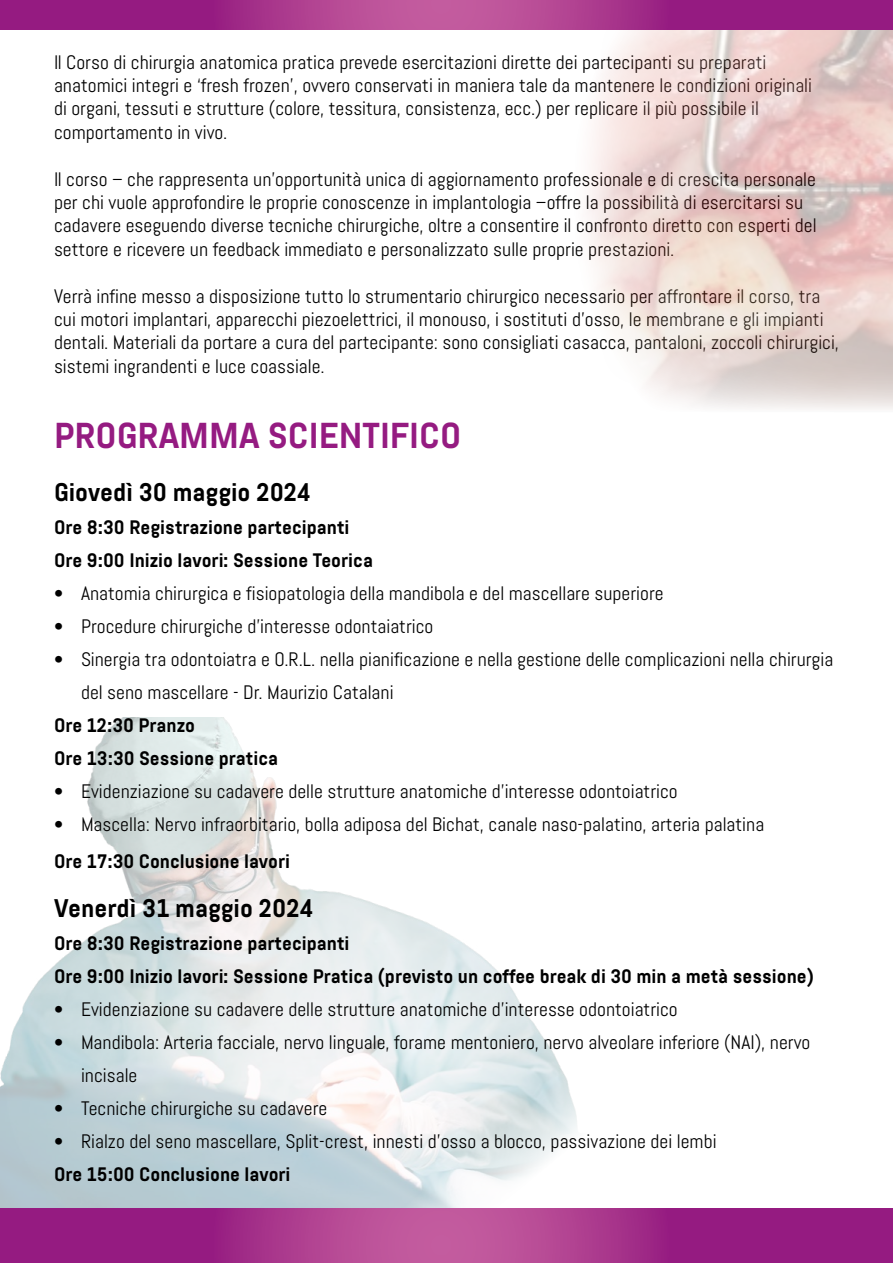
<style>
.page{position:relative;width:893px;height:1263px;background:#fff}
.page>*{position:absolute;margin:0;border:0;box-sizing:border-box;transform-origin:0 0}
.t1{font:700 36px "Abel Pro";color:#951b81}
.t2{font:700 25.5px "Abel Pro";color:#000}
.t3{font:19.5px/23.4px "Abel Pro";color:#000}
.t4{font:700 19.5px/33px "Abel Pro";color:#000}
</style>
<div class="page">
<img style="left:0;top:717px;width:686px;height:492px">
<svg style="left:0;top:1209px;width:893px;height:54px"></svg>
<svg style="left:588px;top:30px;width:305px;height:379px"></svg>
<svg style="left:0;top:0;width:893px;height:30px"></svg>
<p class="t3" style="left:54px;top:50px;width:760px">Il Corso di chirurgia anatomica pratica prevede esercitazioni dirette dei partecipanti su preparati anatomici integri e ‘fresh frozen’, ovvero conservati in maniera tale da mantenere le condizioni originali di organi, tessuti e strutture (colore, tessitura, consistenza, ecc.) per replicare il più possibile il comportamento in vivo.</p>
<p class="t3" style="left:54px;top:167px;width:764px">Il corso – che rappresenta un’opportunità unica di aggiornamento professionale e di crescita personale per chi vuole approfondire le proprie conoscenze in implantologia –offre la possibilità di esercitarsi su cadavere eseguendo diverse tecniche chirurgiche, oltre a consentire il confronto diretto con esperti del settore e ricevere un feedback immediato e personalizzato sulle proprie prestazioni.</p>
<p class="t3" style="left:54px;top:284px;width:786px">Verrà infine messo a disposizione tutto lo strumentario chirurgico necessario per affrontare il corso, tra cui motori implantari, apparecchi piezoelettrici, il monouso, i sostituti d’osso, le membrane e gli impianti dentali. Materiali da portare a cura del partecipante: sono consigliati casacca, pantaloni, zoccoli chirurgici, sistemi ingrandenti e luce coassiale.</p>
<h1 class="t1" style="left:54px;top:410px;width:409px">PROGRAMMA SCIENTIFICO</h1>
<h2 class="t2" style="left:54px;top:474px;width:259px">Giovedì 30 maggio 2024</h2>
<p class="t4" style="left:54px;top:511px;width:320px">Ore 8:30 Registrazione partecipanti<br>Ore 9:00 Inizio lavori: Sessione Teorica</p>
<p class="t3" style="left:54px;top:581px;width:611px">• Anatomia chirurgica e fisiopatologia della mandibola e del mascellare superiore</p>
<p class="t3" style="left:54px;top:614px;width:381px">• Procedure chirurgiche d’interesse odontaiatrico</p>
<p class="t3" style="left:81px;top:643px;width:754px;line-height:33px;text-indent:-27px">• Sinergia tra odontoiatra e O.R.L. nella pianificazione e nella gestione delle complicazioni nella chirurgia del seno mascellare - Dr. Maurizio Catalani</p>
<p class="t4" style="left:54px;top:709px;width:226px">Ore 12:30 Pranzo<br>Ore 13:30 Sessione pratica</p>
<p class="t3" style="left:54px;top:779px;width:625px">• Evidenziazione su cadavere delle strutture anatomiche d’interesse odontoiatrico</p>
<p class="t3" style="left:54px;top:812px;width:712px">• Mascella: Nervo infraorbitario, bolla adiposa del Bichat, canale naso-palatino, arteria palatina</p>
<p class="t4" style="left:54px;top:845px;width:238px">Ore 17:30 Conclusione lavori</p>
<h2 class="t2" style="left:54px;top:890px;width:261px">Venerdì 31 maggio 2024</h2>
<p class="t4" style="left:54px;top:927px;width:761px">Ore 8:30 Registrazione partecipanti<br>Ore 9:00 Inizio lavori: Sessione Pratica (previsto un coffee break di 30 min a metà sessione)</p>
<p class="t3" style="left:54px;top:998px;width:625px">• Evidenziazione su cadavere delle strutture anatomiche d’interesse odontoiatrico</p>
<p class="t3" style="left:81px;top:1026px;width:731px;line-height:33px;text-indent:-27px">• Mandibola: Arteria facciale, nervo linguale, forame mentoniero, nervo alveolare inferiore (NAI), nervo incisale</p>
<p class="t3" style="left:54px;top:1096px;width:275px">• Tecniche chirurgiche su cadavere</p>
<p class="t3" style="left:54px;top:1129px;width:664px">• Rialzo del seno mascellare, Split-crest, innesti d’osso a blocco, passivazione dei lembi</p>
<p class="t4" style="left:54px;top:1158px;width:238px">Ore 15:00 Conclusione lavori</p>
</div>
